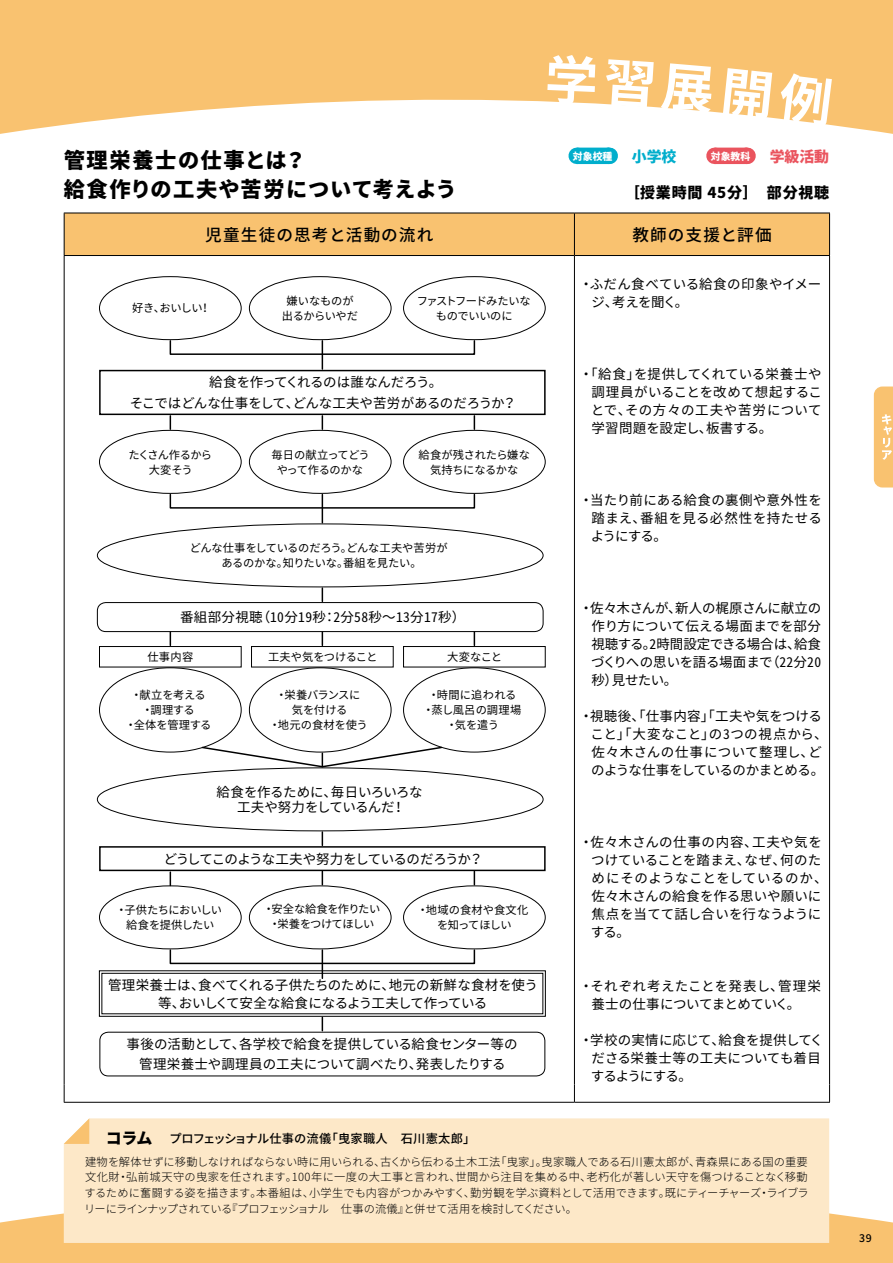
<style>
.page{position:relative;width:893px;height:1263px;background:#f9c270}
.page>*{position:absolute;margin:0;border:0;box-sizing:border-box;transform-origin:0 0}
.t1{font:900 21.3px/29.7px "Noto Sans CJ Kjp";letter-spacing:.055em;color:#000}
.t2{font:500 16.65px "Noto Sans CJ Kjp";letter-spacing:.06em;color:#000}
.t3{font:900 15px "Noto Sans CJ Kjp";letter-spacing:.05em;color:#000}
.t4{font:13.5px/18px "Noto Sans Mono CJ Kjp";letter-spacing:.005em;color:#000}
.t5{font:13.5px/15px "Noto Sans Mono CJ Kjp";letter-spacing:-.015em;color:#000;text-align:center}
.t6{font:13.5px "Noto Sans Mono CJ Kjp";letter-spacing:.025em;color:#000}
.t7{font:13.5px "Noto Sans Mono CJ Kjp";letter-spacing:-.055em;color:#000}
.t8{font:500 12.15px "Noto Sans CJ Kjp";letter-spacing:.01em;color:#000}
.t9{font:300 11.25px/15.8px "Noto Sans CJ Kjp";letter-spacing:-.055em;color:#000;text-align:justify}
.t10{font:11.25px/15px "Noto Sans Mono CJ Kjp";letter-spacing:-.015em;color:#000;text-align:center}
.t11{font:11.25px/15px "Noto Sans Mono CJ Kjp";letter-spacing:-.035em;color:#000;text-align:center}
.t12{font:11.25px/15px "Noto Sans Mono CJ Kjp";letter-spacing:.01em;color:#000;text-align:center}
.t13{font:11.25px/15px "Noto Sans Mono CJ Kjp";letter-spacing:-.065em;color:#000;text-align:center}
.t14{font:500 10.5px "Noto Sans CJ Kjp";color:#000}
.t15{font:900 9.9px "Noto Sans CJ Kjp";color:#fff}
.s1{font-size:14.85px;color:#00aecc}
.s2{font-size:14.85px;color:#ea545e}
.s3{font-weight:900;font-size:15.9px}
</style>
<div class="page">
<svg style="left:547px;top:55px;width:48px;height:33px"></svg>
<svg style="left:606px;top:59px;width:48px;height:29px"></svg>
<svg style="left:667px;top:63px;width:44px;height:25px"></svg>
<svg style="left:725px;top:68px;width:47px;height:20px"></svg>
<svg style="left:785px;top:73px;width:47px;height:15px"></svg>
<div style="left:0;top:88px;width:893px;height:1136px;background:#fff"></div>
<div style="left:872px;top:164px;width:21px;height:935px;background:#fff"></div>
<svg style="left:874px;top:386px;width:19px;height:101px;background:#f9c77d"></svg>
<svg style="left:65px;top:214px;width:764px;height:41px"></svg>
<hr style="left:64px;top:213px;width:510px;height:1px;background:#000">
<hr style="left:64px;top:213px;width:1px;height:42px;background:#000">
<hr style="left:574px;top:213px;width:256px;height:1px;background:#000">
<hr style="left:574px;top:213px;width:1px;height:42px;background:#000">
<hr style="left:829px;top:213px;width:1px;height:42px;background:#000">
<hr style="left:64px;top:255px;width:510px;height:1px;background:#000">
<hr style="left:64px;top:256px;width:1px;height:828px;background:#000">
<hr style="left:574px;top:255px;width:256px;height:1px;background:#000">
<hr style="left:574px;top:256px;width:1px;height:828px;background:#000">
<hr style="left:829px;top:256px;width:1px;height:828px;background:#000">
<svg style="left:64px;top:1084px;width:1px;height:18px"></svg>
<svg style="left:574px;top:1084px;width:1px;height:18px"></svg>
<svg style="left:829px;top:1084px;width:1px;height:18px"></svg>
<hr style="left:64px;top:1102px;width:510px;height:1px;background:#000">
<hr style="left:574px;top:1102px;width:256px;height:1px;background:#000">
<div style="left:64px;top:1118px;width:765px;height:125px;background:#fde8c8"></div>
<svg style="left:64px;top:1118px;width:25px;height:26px"></svg>
<div style="left:577px;top:148px;width:32px;height:16px;background:#00aecc"></div>
<svg style="left:609px;top:148px;width:1px;height:16px"></svg>
<div style="left:714px;top:148px;width:33px;height:16px;background:#ea545e"></div>
<svg style="left:747px;top:148px;width:1px;height:16px"></svg>
<div style="left:99px;top:277px;width:142px;height:63px;background:#fff;border-radius:50%"></div>
<div style="left:99px;top:430px;width:142px;height:63px;background:#fff;border-radius:50%"></div>
<div style="left:99px;top:886px;width:142px;height:63px;background:#fff;border-radius:50%"></div>
<div style="left:99px;top:668px;width:142px;height:84px;background:#fff;border-radius:50%"></div>
<div style="left:249px;top:277px;width:142px;height:63px;background:#fff;border-radius:50%"></div>
<div style="left:249px;top:430px;width:142px;height:63px;background:#fff;border-radius:50%"></div>
<div style="left:249px;top:886px;width:142px;height:63px;background:#fff;border-radius:50%"></div>
<div style="left:249px;top:668px;width:142px;height:84px;background:#fff;border-radius:50%"></div>
<div style="left:97px;top:524px;width:446px;height:63px;background:#fff;border-radius:50%"></div>
<div style="left:97px;top:768px;width:446px;height:63px;background:#fff;border-radius:50%"></div>
<div style="left:404px;top:277px;width:141px;height:63px;background:#fff;border-radius:50%"></div>
<div style="left:404px;top:430px;width:141px;height:63px;background:#fff;border-radius:50%"></div>
<div style="left:404px;top:886px;width:141px;height:63px;background:#fff;border-radius:50%"></div>
<div style="left:404px;top:668px;width:141px;height:84px;background:#fff;border-radius:50%"></div>
<div style="left:100px;top:371px;width:445px;height:43px;background:#fff"></div>
<div style="left:99px;top:370px;width:447px;height:45px;border:2px solid #000"></div>
<div style="left:97px;top:602px;width:446px;height:30px;background:#fff;border-radius:9px"></div>
<div style="left:97px;top:602px;width:446px;height:30px;border:1px solid #000;border-radius:9px"></div>
<div style="left:99px;top:646px;width:142px;height:21px;background:#fff"></div>
<div style="left:99px;top:646px;width:143px;height:21px;border:1px solid #000"></div>
<div style="left:251px;top:646px;width:142px;height:21px;background:#fff"></div>
<div style="left:251px;top:646px;width:143px;height:21px;border:1px solid #000"></div>
<div style="left:404px;top:646px;width:141px;height:21px;background:#fff"></div>
<div style="left:403px;top:646px;width:143px;height:21px;border:1px solid #000"></div>
<div style="left:100px;top:847px;width:445px;height:23px;background:#fff"></div>
<div style="left:99px;top:846px;width:447px;height:25px;border:2px solid #000"></div>
<div style="left:100px;top:1032px;width:445px;height:44px;background:#fff;border-radius:9px"></div>
<div style="left:99px;top:1032px;width:446px;height:44px;border:1px solid #000;border-radius:9px"></div>
<svg style="left:170px;top:416px;width:1px;height:13px"></svg>
<svg style="left:170px;top:632px;width:1px;height:13px"></svg>
<svg style="left:170px;top:872px;width:1px;height:13px"></svg>
<svg style="left:322px;top:416px;width:1px;height:13px"></svg>
<svg style="left:322px;top:588px;width:1px;height:13px"></svg>
<svg style="left:322px;top:632px;width:1px;height:13px"></svg>
<svg style="left:322px;top:871px;width:1px;height:14px"></svg>
<svg style="left:99px;top:950px;width:447px;height:81px;background:#efefef"></svg>
<svg style="left:322px;top:497px;width:1px;height:26px"></svg>
<svg style="left:322px;top:343px;width:1px;height:26px"></svg>
<svg style="left:322px;top:832px;width:1px;height:13px"></svg>
<svg style="left:474px;top:416px;width:1px;height:13px"></svg>
<svg style="left:474px;top:632px;width:1px;height:13px"></svg>
<svg style="left:474px;top:871px;width:1px;height:14px"></svg>
<div style="left:170px;top:949px;width:305px;height:15px;border:2px solid #000"></div>
<div style="left:170px;top:494px;width:305px;height:15px;border:2px solid #000"></div>
<div style="left:170px;top:340px;width:305px;height:15px;border:2px solid #000"></div>
<svg style="left:201px;top:746px;width:242px;height:22px;background:#e6e6e6"></svg>
<h1 class="t1" style="left:64px;top:145px;width:394px">管理栄養士の仕事とは？<br>給食作りの工夫や苦労について考えよう</h1>
<p class="t15" style="left:573px;top:151px;width:258px">対象校種 <span class="s1">　小学校　　</span> 対象教科 <span class="s2">　学級活動</span></p>
<p class="t3" style="left:625px;top:184px;width:206px">［授業時間 45分］　部分視聴</p>
<p class="t2" style="left:205px;top:225px;width:230px">児童生徒の思考と活動の流れ</p>
<p class="t2" style="left:632px;top:225px;width:141px">教師の支援と評価</p>
<p class="t4" style="left:591px;top:275px;width:231px;text-indent:-12px">・ふだん食べている給食の印象やイメージ、考えを聞く。</p>
<p class="t10" style="left:282px;top:294px;width:78px">嫌いなものが出るからいやだ</p>
<p class="t11" style="left:417px;top:294px;width:115px">ファストフードみたいなものでいいのに</p>
<p class="t10" style="left:132px;top:301px;width:80px">好き、おいしい！</p>
<p class="t4" style="left:130px;top:373px;width:388px;line-height:20.2px;text-align:center">給食を作ってくれるのは誰なんだろう。<br>そこではどんな仕事をして、どんな工夫や苦労があるのだろうか？</p>
<p class="t13" style="left:129px;top:447px;width:85px">たくさん作るから大変そう</p>
<p class="t10" style="left:271px;top:447px;width:100px">毎日の献立ってどうやって作るのかな</p>
<p class="t10" style="left:418px;top:447px;width:113px">給食が残されたら嫌な気持ちになるかな</p>
<p class="t10" style="left:190px;top:541px;width:259px">どんな仕事をしているのだろう。どんな工夫や苦労があるのかな。知りたいな。番組を見たい。</p>
<p class="t6" style="left:180px;top:610px;width:287px">番組部分視聴（10分19秒：2分58秒〜13分17秒）</p>
<p class="t10" style="left:147px;top:650px;width:47px">仕事内容</p>
<p class="t10" style="left:268px;top:650px;width:111px">工夫や気をつけること</p>
<p class="t10" style="left:447px;top:650px;width:57px">大変なこと</p>
<p class="t10" style="left:125px;top:688px;width:88px">・献立を考える・調理する<br>・全体を管理する</p>
<p class="t10" style="left:269px;top:688px;width:100px">・栄養バランスに気を付ける<br>・地元の食材を使う</p>
<p class="t12" style="left:423px;top:688px;width:100px">・時間に追われる・蒸し風呂の調理場・気を遣う</p>
<p class="t5" style="left:217px;top:785px;width:207px">給食を作るために、毎日いろいろな工夫や努力をしているんだ！</p>
<p class="t7" style="left:164px;top:851px;width:321px">どうしてこのような工夫や努力をしているのだろうか？</p>
<p class="t10" style="left:116px;top:903px;width:108px">・子供たちにおいしい給食を提供したい</p>
<p class="t11" style="left:263px;top:901px;width:119px">・安全な給食を作りたい・栄養をつけてほしい</p>
<p class="t10" style="left:417px;top:903px;width:113px">・地域の食材や食文化を知ってほしい</p>
<p class="t4" style="left:108px;top:976px;width:431px;text-align:center">管理栄養士は、食べてくれる子供たちのために、地元の新鮮な食材を使う等、おいしくて安全な給食になるよう工夫して作っている</p>
<p class="t4" style="left:127px;top:1034px;width:393px;line-height:20.2px;text-align:center">事後の活動として、各学校で給食を提供している給食センター等の管理栄養士や調理員の工夫について調べたり、発表したりする</p>
<p class="t4" style="left:591px;top:365px;width:232px;text-align:justify;text-indent:-11px">・「給食」を提供してくれている栄養士や調理員がいることを改めて想起することで、その方々の工夫や苦労について学習問題を設定し、板書する。</p>
<p class="t4" style="left:591px;top:491px;width:233px;text-align:justify;text-indent:-11px">・当たり前にある給食の裏側や意外性を踏まえ、番組を見る必然性を持たせるようにする。</p>
<p class="t4" style="left:591px;top:599px;width:232px;text-align:justify;text-indent:-12px">・佐々木さんが、新人の梶原さんに献立の作り方について伝える場面までを部分視聴する。2時間設定できる場合は、給食づくりへの思いを語る場面まで（22分20秒）見せたい。</p>
<p class="t4" style="left:590px;top:707px;width:239px;text-indent:-11px">・視聴後、「仕事内容」「工夫や気をつけること」「大変なこと」の3つの視点から、佐々木さんの仕事について整理し、どのような仕事をしているのかまとめる。</p>
<p class="t4" style="left:591px;top:833px;width:238px;text-indent:-11px">・佐々木さんの仕事の内容、工夫や気をつけていることを踏まえ、なぜ、何のためにそのようなことをしているのか、佐々木さんの給食を作る思いや願いに焦点を当てて話し合いを行なうようにする。</p>
<p class="t4" style="left:591px;top:977px;width:231px;text-indent:-12px">・それぞれ考えたことを発表し、管理栄養士の仕事についてまとめていく。</p>
<p class="t4" style="left:591px;top:1031px;width:234px;text-indent:-11px">・学校の実情に応じて、給食を提供してくださる栄養士等の工夫についても着目するようにする。</p>
<p class="t8" style="left:106px;top:1131px;width:371px"><span class="s3">コラム</span> プロフェッショナル仕事の流儀「曳家職人　石川憲太郎」</p>
<p class="t9" style="left:84px;top:1154px;width:726px">建物を解体せずに移動しなければならない時に用いられる、古くから伝わる土木工法「曳家」。曳家職人である石川憲太郎が、青森県にある国の重要文化財・弘前城天守の曳家を任されます。100年に一度の大工事と言われ、世間から注目を集める中、老朽化が著しい天守を傷つけることなく移動するために奮闘する姿を描きます。本番組は、小学生でも内容がつかみやすく、勤労観を学ぶ資料として活用できます。既にティーチャーズ・ライブラリーにラインナップされている『プロフェッショナル　仕事の流儀』と併せて活用を検討してください。</p>
<p class="t14" style="left:859px;top:1232px;width:14px">39</p>
</div>
